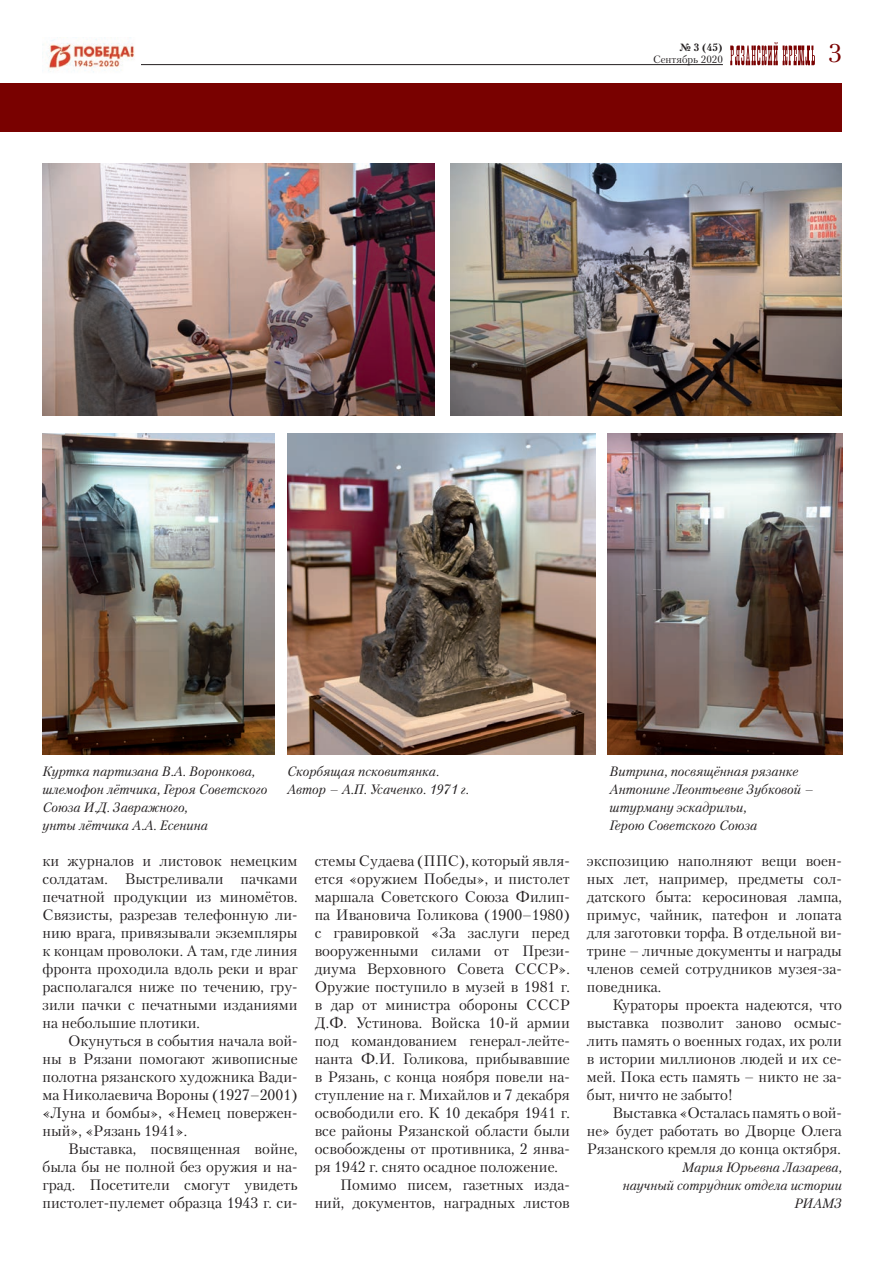
<style>
.page{position:relative;width:893px;height:1263px;background:#fff}
.page>*{position:absolute;margin:0;border:0;box-sizing:border-box;transform-origin:0 0}
.t1{font:25.5px "Petersburg C";color:#790100}
.t2{font:15px/18px "Petersburg C";color:#231f20;text-align:justify}
.t3{font:italic 13.5px/18px "Petersburg C";color:#231f20}
.t4{font:10.5px "Petersburg C";color:#231f20}
.t5{font:700 10.5px "Petersburg C";color:#231f20}
</style>
<div class="page">
<svg style="left:730px;top:42px;width:85px;height:23px"></svg>
<hr style="left:43px;top:64px;width:680px;height:1px;background:#231f20">
<div style="left:0;top:83px;width:52px;height:49px;background:#790100"></div>
<div style="left:43px;top:83px;width:799px;height:49px;background:#790100"></div>
<img style="left:43px;top:39px;width:98px;height:34px">
<img style="left:43px;top:164px;width:392px;height:252px">
<img style="left:451px;top:164px;width:391px;height:252px">
<img style="left:607px;top:434px;width:235px;height:321px">
<img style="left:43px;top:434px;width:232px;height:321px">
<img style="left:287px;top:434px;width:308px;height:321px">
<p class="t5" style="left:679px;top:40px;width:45px">№ 3 (45)</p>
<p class="t4" style="left:653px;top:53px;width:71px">Сентябрь 2020</p>
<h1 class="t1" style="left:828px;top:38px;width:15px">3</h1>
<p class="t3" style="left:43px;top:762px;width:226px">Куртка партизана В.А. Воронкова, шлемофон лётчика, Героя Советского<br>Союза И.Д. Завражного,<br>унты лётчика А.А. Есенина</p>
<p class="t3" style="left:287px;top:762px;width:183px">Скорбящая псковитянка.<br>Автор – А.П. Усаченко. 1971 г.</p>
<p class="t3" style="left:610px;top:762px;width:206px">Витрина, посвящённая рязанке<br>Антонине Леонтьевне Зубковой – штурману эскадрильи,<br>Герою Советского Союза</p>
<p class="t2" style="left:43px;top:851px;width:257px">ки журналов и листовок немецким солдатам. Выстреливали пачками печатной продукции из миномётов.<br>Связисты, разрезав телефонную ли&shy;нию врага, привязывали экземпляры к концам проволоки. А там, где линия фронта проходила вдоль реки и враг располагался ниже по течению, гру&shy;зили пачки с печатными изданиями на небольшие плотики.</p>
<p class="t2" style="left:43px;top:1031px;width:257px;text-indent:26px">Окунуться в события начала вой&shy;ны в Рязани помогают живописные полотна рязанского художника Вади&shy;ма Николаевича Вороны (1927–2001) «Луна и бомбы», «Немец повержен&shy;ный», «Рязань 1941».</p>
<p class="t2" style="left:43px;top:1139px;width:257px;text-indent:26px">Выставка, посвященная войне, была бы не полной без оружия и на&shy;град. Посетители смогут увидеть пистолет-пулемет образца 1943 г. си-</p>
<p class="t2" style="left:315px;top:851px;width:257px">стемы Судаева (ППС), который явля-</p>
<p class="t2" style="left:315px;top:869px;width:257px">ется «оружием Победы», и пистолет</p>
<p class="t2" style="left:315px;top:887px;width:257px">маршала Советского Союза Филип-</p>
<p class="t2" style="left:315px;top:905px;width:257px">па Ивановича Голикова (1900–1980)</p>
<p class="t2" style="left:315px;top:923px;width:257px">с гравировкой «За заслуги перед</p>
<p class="t2" style="left:315px;top:941px;width:257px">вооруженными силами от Прези-</p>
<p class="t2" style="left:315px;top:959px;width:257px">диума Верховного Совета СССР».</p>
<p class="t2" style="left:315px;top:977px;width:257px">Оружие поступило в музей в 1981 г.</p>
<p class="t2" style="left:315px;top:995px;width:257px">в дар от министра обороны СССР</p>
<p class="t2" style="left:315px;top:1013px;width:257px">Д.Ф. Устинова. Войска 10-й армии</p>
<p class="t2" style="left:315px;top:1031px;width:257px">под командованием генерал-лейте-</p>
<p class="t2" style="left:315px;top:1049px;width:257px">нанта Ф.И. Голикова, прибывавшие</p>
<p class="t2" style="left:315px;top:1067px;width:257px">в Рязань, с конца ноября повели на-</p>
<p class="t2" style="left:315px;top:1085px;width:257px">ступление на г. Михайлов и 7 декабря</p>
<p class="t2" style="left:315px;top:1103px;width:257px">освободили его. К 10 декабря 1941 г.</p>
<p class="t2" style="left:315px;top:1121px;width:257px">все районы Рязанской области были</p>
<p class="t2" style="left:315px;top:1139px;width:257px">освобождены от противника, 2 янва-</p>
<p class="t2" style="left:315px;top:1157px;width:245px">ря 1942 г. снято осадное положение.</p>
<p class="t2" style="left:340px;top:1175px;width:231px">Помимо писем, газетных изда-</p>
<p class="t2" style="left:315px;top:1193px;width:257px">ний, документов, наградных листов</p>
<p class="t2" style="left:587px;top:851px;width:257px">экспозицию наполняют вещи воен&shy;ных лет, например, предметы сол&shy;датского быта: керосиновая лампа, примус, чайник, патефон и лопата для заготовки торфа. В отдельной ви&shy;трине – личные документы и награды членов семей сотрудников музея-за&shy;поведника.</p>
<p class="t2" style="left:587px;top:995px;width:257px;text-indent:26px">Кураторы проекта надеются, что выставка позволит заново осмыс&shy;лить память о военных годах, их роли в истории миллионов людей и их се&shy;мей. Пока есть память – никто не за&shy;быт, ничто не забыто!</p>
<p class="t2" style="left:587px;top:1103px;width:257px;text-indent:26px">Выставка «Осталась память о вой&shy;не» будет работать во Дворце Олега Рязанского кремля до конца октября.</p>
<p class="t3" style="left:623px;top:1158px;width:221px;text-align:right">Мария Юрьевна Лазарева,<br>научный сотрудник отдела истории<br>РИАМЗ</p>
</div>
